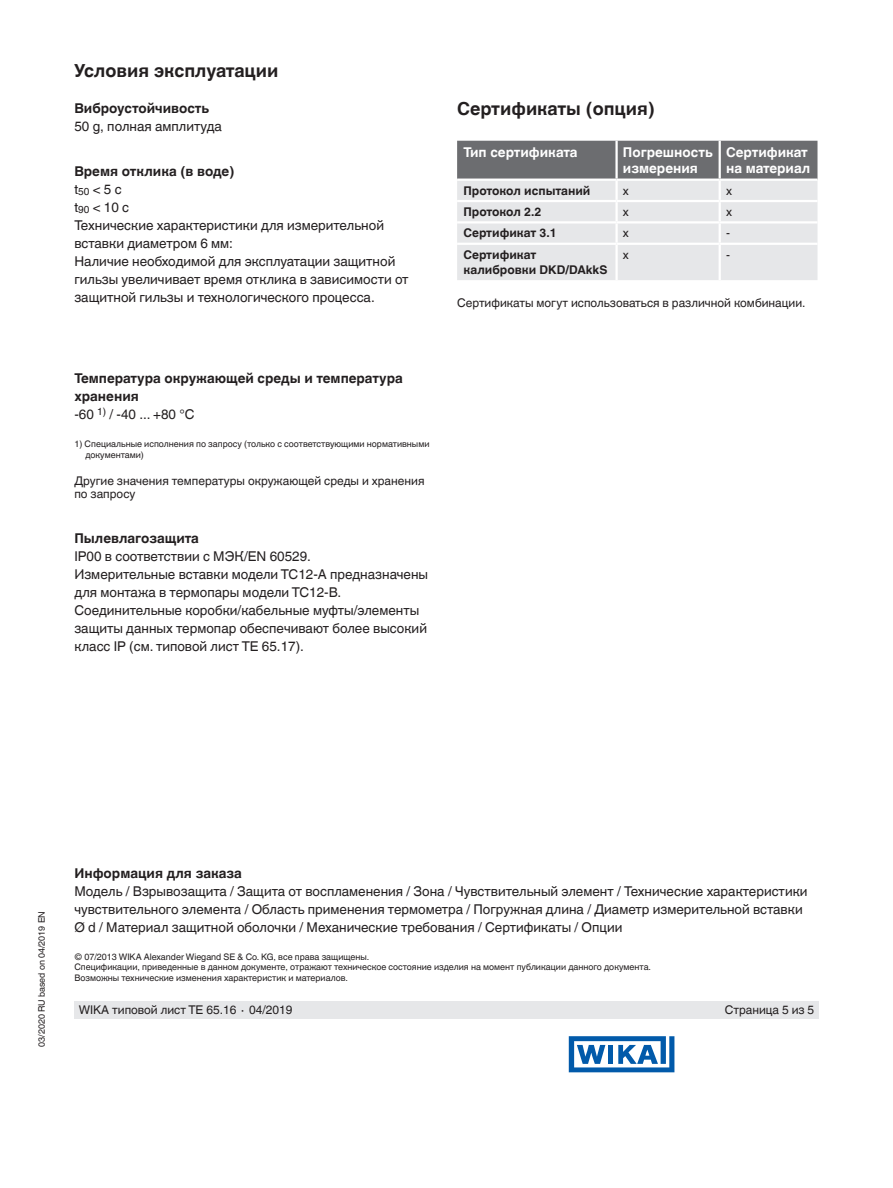
<style>
.page{position:relative;width:893px;height:1188px;background:#fff}
.page>*{position:absolute;margin:0;border:0;box-sizing:border-box;transform-origin:0 0}
.t1{font:700 18px "Helvetica World";color:#231f20}
.t2{font:13.5px/18px "Helvetica World";color:#231f20}
.t3{font:700 13.5px/18px "Helvetica World";color:#231f20}
.t4{font:700 13.5px/16.5px "Helvetica World";color:#fff}
.t5{font:12px/13.5px "Helvetica World";color:#231f20}
.t6{font:700 12px/15px "Helvetica World";color:#231f20}
.t7{font:9px/10.5px "Helvetica World";color:#231f20}
.s1{font-weight:700}
.s2{font-weight:400}
</style>
<div class="page">
<div style="left:74px;top:1001px;width:745px;height:17px;background:#e6e7e9"></div>
<svg style="left:569px;top:1036px;width:105px;height:36px"></svg>
<svg style="left:457px;top:141px;width:360px;height:139px;background:#c5c6c8"></svg>
<hr style="left:457px;top:243px;width:160px;height:2px;background:#fff">
<hr style="left:617px;top:243px;width:103px;height:2px;background:#fff">
<hr style="left:615px;top:245px;width:3px;height:35px;background:#fff">
<hr style="left:720px;top:243px;width:97px;height:2px;background:#fff">
<hr style="left:719px;top:245px;width:2px;height:35px;background:#fff">
<hr style="left:457px;top:179px;width:160px;height:2px;background:#fff">
<hr style="left:617px;top:179px;width:103px;height:2px;background:#fff">
<hr style="left:720px;top:179px;width:97px;height:2px;background:#fff">
<h1 class="t1" style="left:74px;top:60px;width:206px">Условия эксплуатации</h1>
<p class="t3" style="left:74px;top:99px;width:136px">Виброустойчивость</p>
<p class="t2" style="left:74px;top:117px;width:149px">50 g, полная амплитуда</p>
<p class="t2" style="left:74px;top:162px;width:336px"><span class="s1">Время отклика (в воде)<br></span>t<sub>50</sub> &lt; 5 с<br>t<sub>90</sub> &lt; 10 с<br>Технические характеристики для измерительной вставки диаметром 6 мм:<br>Наличие необходимой для эксплуатации защитной гильзы увеличивает время отклика в зависимости от защитной гильзы и технологического процесса.</p>
<p class="t3" style="left:74px;top:369px;width:330px">Температура окружающей среды и температура хранения<br><span class="s2">-60</span> <sup>1)</sup> <span class="s2">/ -40 ... +80 °C</span></p>
<p class="t7" style="left:85px;top:439px;width:346px;text-indent:-11px">1) Специальные исполнения по запросу (только с соответствующими нормативными документами)</p>
<p class="t5" style="left:74px;top:474px;width:352px">Другие значения температуры окружающей среды и хранения по запросу</p>
<p class="t3" style="left:74px;top:529px;width:126px">Пылевлагозащита</p>
<p class="t2" style="left:74px;top:547px;width:355px">IP00 в соответствии с МЭК/EN 60529.<br>Измерительные вставки модели TC12-A предназначены для монтажа в термопары модели TC12-B.<br>Соединительные коробки/кабельные муфты/элементы защиты данных термопар обеспечивают более высокий класс IP (см. типовой лист TE 65.17).</p>
<h1 class="t1" style="left:457px;top:99px;width:199px">Сертификаты (опция)</h1>
<p class="t4" style="left:463px;top:144px;width:115px">Тип сертификата</p>
<p class="t4" style="left:623px;top:144px;width:91px">Погрешность измерения</p>
<p class="t4" style="left:726px;top:144px;width:86px">Сертификат на материал</p>
<p class="t6" style="left:463px;top:183px;width:128px">Протокол испытаний</p>
<p class="t5" style="left:623px;top:184px;width:7px">x</p>
<p class="t5" style="left:726px;top:184px;width:7px">x</p>
<p class="t6" style="left:463px;top:204px;width:79px">Протокол 2.2</p>
<p class="t5" style="left:623px;top:205px;width:7px">x</p>
<p class="t5" style="left:726px;top:205px;width:7px">x</p>
<p class="t6" style="left:463px;top:226px;width:95px">Сертификат 3.1</p>
<p class="t5" style="left:623px;top:227px;width:7px">x</p>
<p class="t5" style="left:726px;top:227px;width:5px">-</p>
<p class="t6" style="left:463px;top:247px;width:145px">Сертификат калибровки DKD/DAkkS</p>
<p class="t5" style="left:623px;top:248px;width:7px">x</p>
<p class="t5" style="left:726px;top:248px;width:5px">-</p>
<p class="t5" style="left:457px;top:296px;width:350px">Сертификаты могут использоваться в различной комбинации.</p>
<p class="t7" style="left:36px;top:1047px;width:137px;rotate:-90deg">03/2020 RU based on 04/2019 EN</p>
<p class="t3" style="left:74px;top:864px;width:169px">Информация для заказа</p>
<p class="t2" style="left:74px;top:882px;width:735px">Модель / Взрывозащита / Защита от воспламенения / Зона / Чувствительный элемент / Технические характеристики чувствительного элемента / Область применения термометра / Погружная длина / Диаметр измерительной вставки<br>Ø d / Материал защитной оболочки / Механические требования / Сертификаты / Опции</p>
<p class="t7" style="left:74px;top:952px;width:578px">© 07/2013 WIKA Alexander Wiegand SE &amp; Co. KG, все права защищены.<br>Спецификации, приведенные в данном документе, отражают техническое состояние изделия на момент публикации данного документа.<br>Возможны технические изменения характеристик и материалов.</p>
<p class="t5" style="left:79px;top:1003px;width:215px">WIKA типовой лист TE 65.16 ∙ 04/2019</p>
<p class="t5" style="left:725px;top:1003px;width:91px">Страница 5 из 5</p>
</div>
